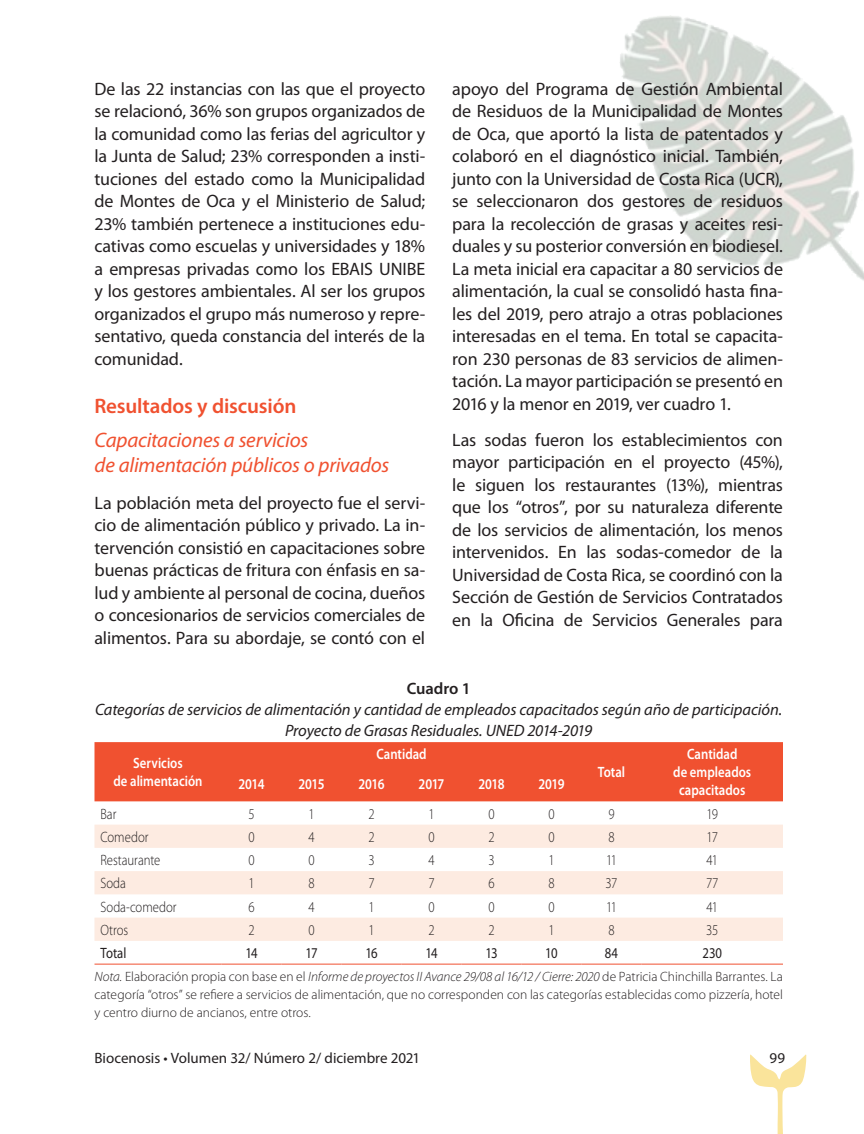
<style>
.page{position:relative;width:864px;height:1134px;background:#fff}
.page>*{position:absolute;margin:0;border:0;box-sizing:border-box;transform-origin:0 0}
.t1{font:italic 21px/25.5px "Myriad Pro";letter-spacing:-.01em;color:#f05130}
.t2{font:600 21px "Myriad Pro";letter-spacing:-.005em;color:#f05130}
.t3{font:18px/22.5px "Myriad Pro";letter-spacing:-.01em;color:#231f20;text-align:justify}
.t4{font:italic 16.5px/21px "Myriad Pro";letter-spacing:-.005em;color:#231f20;text-align:center}
.t5{font:600 16.5px "Myriad Pro";color:#231f20}
.t6{font:300 15px "Myriad Pro";letter-spacing:-.005em;color:#231f20;scale:.85 1}
.t7{font:600 15px/18px "Myriad Pro";color:#fff;text-align:center;scale:.85 1}
.t8{font:15px "Myriad Pro";letter-spacing:-.005em;color:#231f20}
.t9{font:15px "Myriad Pro";letter-spacing:-.005em;color:#231f20;scale:.85 1}
.t10{font:300 13.5px/18px "Myriad Pro";color:#231f20;text-align:justify}
.s1{font-style:italic}
</style>
<div class="page">
<svg style="left:750px;top:1054px;width:57px;height:80px"></svg>
<img style="left:620px;top:15px;width:244px;height:266px">
<div style="left:94px;top:742px;width:689px;height:59px;background:#f05130"></div>
<svg style="left:94px;top:825px;width:689px;height:116px;fill:#fdebe1"></svg>
<hr style="left:94px;top:964px;width:128px;height:1px;background:#f05130">
<hr style="left:222px;top:964px;width:60px;height:1px;background:#f05130">
<hr style="left:282px;top:964px;width:60px;height:1px;background:#f05130">
<hr style="left:342px;top:964px;width:60px;height:1px;background:#f05130">
<hr style="left:402px;top:964px;width:60px;height:1px;background:#f05130">
<hr style="left:462px;top:964px;width:60px;height:1px;background:#f05130">
<hr style="left:522px;top:964px;width:60px;height:1px;background:#f05130">
<hr style="left:582px;top:964px;width:60px;height:1px;background:#f05130">
<hr style="left:642px;top:964px;width:141px;height:1px;background:#f05130">
<p class="t3" style="left:94px;top:78px;width:332px">De las 22 instancias con las que el proyecto se relacionó, 36% son grupos organizados de la comunidad como las ferias del agricultor y la Junta de Salud; 23% corresponden a insti&shy;tuciones del estado como la Municipalidad de Montes de Oca y el Ministerio de Salud; 23% también pertenece a instituciones edu&shy;cativas como escuelas y universidades y 18% a empresas privadas como los EBAIS UNIBE y los gestores ambientales. Al ser los grupos organizados el grupo más numeroso y repre&shy;sentativo, queda constancia del interés de la comunidad.</p>
<p class="t2" style="left:94px;top:394px;width:203px">Resultados y discusión</p>
<p class="t1" style="left:94px;top:428px;width:296px">Capacitaciones a servicios<br>de alimentación públicos o privados</p>
<p class="t3" style="left:94px;top:492px;width:332px">La población meta del proyecto fue el servi&shy;cio de alimentación público y privado. La in&shy;tervención consistió en capacitaciones sobre buenas prácticas de fritura con énfasis en sa&shy;lud y ambiente al personal de cocina, dueños o concesionarios de servicios comerciales de alimentos. Para su abordaje, se contó con el</p>
<p class="t3" style="left:452px;top:78px;width:332px">apoyo del Programa de Gestión Ambiental de Residuos de la Municipalidad de Montes de Oca, que aportó la lista de patentados y colaboró en el diagnóstico inicial. También, junto con la Universidad de Costa Rica (UCR), se seleccionaron dos gestores de residuos para la recolección de grasas y aceites resi&shy;duales y su posterior conversión en biodiesel.<br>La meta inicial era capacitar a 80 servicios de alimentación, la cual se consolidó hasta fina&shy;les del 2019, pero atrajo a otras poblaciones interesadas en el tema. En total se capacita&shy;ron 230 personas de 83 servicios de alimen&shy;tación. La mayor participación se presentó en 2016 y la menor en 2019, ver cuadro 1.</p>
<p class="t3" style="left:452px;top:429px;width:332px">Las sodas fueron los establecimientos con mayor participación en el proyecto (45%), le siguen los restaurantes (13%), mientras que los “otros”, por su naturaleza diferente de los servicios de alimentación, los menos intervenidos. En las sodas-comedor de la Universidad de Costa Rica, se coordinó con la Sección de Gestión de Servicios Contratados en la Oficina de Servicios Generales para</p>
<p class="t5" style="left:407px;top:679px;width:65px">Cuadro 1</p>
<p class="t4" style="left:95px;top:699px;width:689px">Categorías de servicios de alimentación y cantidad de empleados capacitados según año de participación.<br>Proyecto de Grasas Residuales. UNED 2014-2019</p>
<p class="t7" style="left:114px;top:755px;width:106px">Servicios<br>de alimentación</p>
<p class="t7" style="left:376px;top:746px;width:61px">Cantidad</p>
<p class="t7" style="left:673px;top:746px;width:93px">Cantidad<br>de empleados capacitados</p>
<p class="t7" style="left:598px;top:764px;width:34px">Total</p>
<p class="t7" style="left:238px;top:775px;width:32px">2014</p>
<p class="t7" style="left:298px;top:775px;width:32px">2015</p>
<p class="t7" style="left:358px;top:775px;width:32px">2016</p>
<p class="t7" style="left:419px;top:775px;width:32px">2017</p>
<p class="t7" style="left:478px;top:775px;width:32px">2018</p>
<p class="t7" style="left:538px;top:775px;width:32px">2019</p>
<p class="t6" style="left:100px;top:805px;width:20px">Bar</p>
<p class="t6" style="left:248px;top:805px;width:9px">5</p>
<p class="t6" style="left:308px;top:805px;width:9px">1</p>
<p class="t6" style="left:368px;top:805px;width:9px">2</p>
<p class="t6" style="left:428px;top:805px;width:9px">1</p>
<p class="t6" style="left:488px;top:805px;width:9px">0</p>
<p class="t6" style="left:548px;top:805px;width:9px">0</p>
<p class="t6" style="left:608px;top:805px;width:9px">9</p>
<p class="t6" style="left:707px;top:805px;width:15px">19</p>
<p class="t6" style="left:100px;top:829px;width:58px">Comedor</p>
<p class="t6" style="left:248px;top:829px;width:9px">0</p>
<p class="t6" style="left:308px;top:829px;width:9px">4</p>
<p class="t6" style="left:368px;top:829px;width:9px">2</p>
<p class="t6" style="left:428px;top:829px;width:9px">0</p>
<p class="t6" style="left:488px;top:829px;width:9px">2</p>
<p class="t6" style="left:548px;top:829px;width:9px">0</p>
<p class="t6" style="left:608px;top:829px;width:9px">8</p>
<p class="t6" style="left:707px;top:829px;width:15px">17</p>
<p class="t6" style="left:100px;top:852px;width:72px">Restaurante</p>
<p class="t6" style="left:248px;top:852px;width:9px">0</p>
<p class="t6" style="left:308px;top:852px;width:9px">0</p>
<p class="t6" style="left:368px;top:852px;width:9px">3</p>
<p class="t6" style="left:428px;top:852px;width:9px">4</p>
<p class="t6" style="left:488px;top:852px;width:9px">3</p>
<p class="t6" style="left:548px;top:852px;width:9px">1</p>
<p class="t6" style="left:606px;top:852px;width:14px">11</p>
<p class="t6" style="left:707px;top:852px;width:15px">41</p>
<p class="t6" style="left:100px;top:875px;width:31px">Soda</p>
<p class="t6" style="left:248px;top:875px;width:9px">1</p>
<p class="t6" style="left:308px;top:875px;width:9px">8</p>
<p class="t6" style="left:368px;top:875px;width:9px">7</p>
<p class="t6" style="left:428px;top:875px;width:9px">7</p>
<p class="t6" style="left:488px;top:875px;width:9px">6</p>
<p class="t6" style="left:548px;top:875px;width:9px">8</p>
<p class="t6" style="left:606px;top:875px;width:15px">37</p>
<p class="t6" style="left:706px;top:875px;width:16px">77</p>
<p class="t6" style="left:101px;top:898px;width:91px">Soda-comedor</p>
<p class="t6" style="left:248px;top:898px;width:9px">6</p>
<p class="t6" style="left:308px;top:898px;width:9px">4</p>
<p class="t6" style="left:368px;top:898px;width:9px">1</p>
<p class="t6" style="left:428px;top:898px;width:9px">0</p>
<p class="t6" style="left:488px;top:898px;width:9px">0</p>
<p class="t6" style="left:548px;top:898px;width:9px">0</p>
<p class="t6" style="left:606px;top:898px;width:14px">11</p>
<p class="t6" style="left:707px;top:898px;width:15px">41</p>
<p class="t6" style="left:101px;top:922px;width:34px">Otros</p>
<p class="t6" style="left:248px;top:922px;width:9px">2</p>
<p class="t6" style="left:308px;top:922px;width:9px">0</p>
<p class="t6" style="left:368px;top:922px;width:9px">1</p>
<p class="t6" style="left:428px;top:922px;width:9px">2</p>
<p class="t6" style="left:488px;top:922px;width:9px">2</p>
<p class="t6" style="left:548px;top:922px;width:9px">1</p>
<p class="t6" style="left:608px;top:922px;width:9px">8</p>
<p class="t6" style="left:706px;top:922px;width:16px">35</p>
<p class="t9" style="left:101px;top:945px;width:32px">Total</p>
<p class="t9" style="left:245px;top:945px;width:16px">14</p>
<p class="t9" style="left:306px;top:945px;width:16px">17</p>
<p class="t9" style="left:365px;top:945px;width:16px">16</p>
<p class="t9" style="left:425px;top:945px;width:16px">14</p>
<p class="t9" style="left:485px;top:945px;width:16px">13</p>
<p class="t9" style="left:545px;top:945px;width:16px">10</p>
<p class="t9" style="left:605px;top:945px;width:17px">84</p>
<p class="t9" style="left:703px;top:945px;width:24px">230</p>
<p class="t10" style="left:94px;top:968px;width:690px"><span class="s1">Nota.</span> Elaboración propia con base en el <span class="s1">Informe de proyectos II Avance 29/08 al 16/12 / Cierre: 2020</span> de Patricia Chinchilla Barrantes. La categoría “otros” se refiere a servicios de alimentación, que no corresponden con las categorías establecidas como pizzería, hotel y centro diurno de ancianos, entre otros.</p>
<p class="t8" style="left:94px;top:1050px;width:327px">Biocenosis • Volumen 32/ Número 2/ diciembre 2021</p>
<p class="t8" style="left:770px;top:1050px;width:17px">99</p>
</div>
